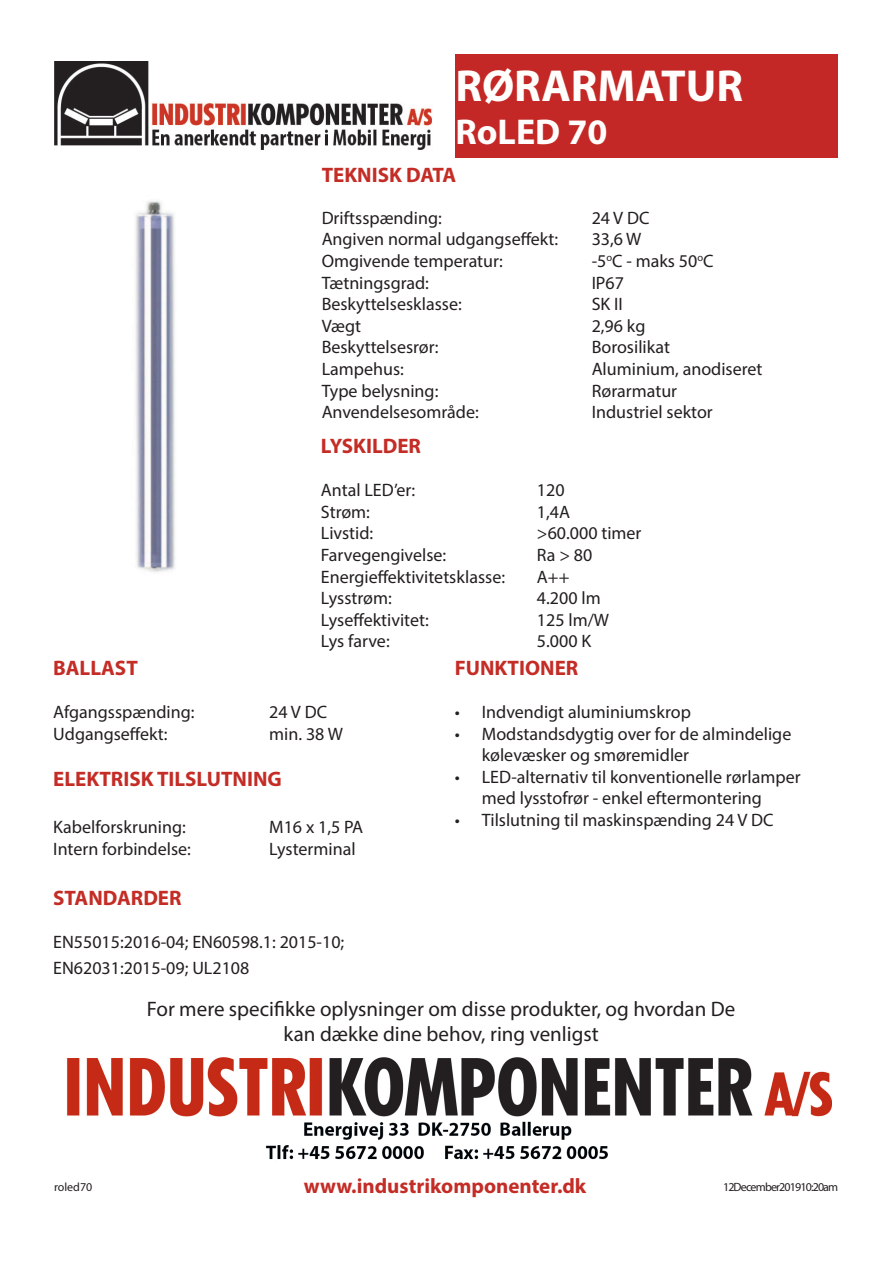
<style>
.page{position:relative;width:893px;height:1263px;background:#fff}
.page>*{position:absolute;margin:0;border:0;box-sizing:border-box;transform-origin:0 0}
.t1{font:700 45px "Myriad Pro";color:#fffefc}
.t2{font:700 36px "Myriad Pro";color:#fffefc}
.t3{font:700 21px "Myriad Pro";color:#c42c26}
.t4{font:21px/25.2px "Myriad Pro";color:#231f20;text-align:center}
.t5{font:18px/21.6px "Myriad Pro";color:#231f20}
.t6{font:12px "Myriad Pro";letter-spacing:-.065em;color:#231f20}
.t7{font:12px "Myriad Pro";color:#231f20}
</style>
<div class="page">
<img style="left:67px;top:1058px;width:765px;height:102px">
<div style="left:455px;top:54px;width:383px;height:104px;background:#c32826"></div>
<img style="left:54px;top:61px;width:378px;height:89px">
<img style="left:135px;top:200px;width:40px;height:372px">
<h1 class="t1" style="left:455px;top:57px;width:289px">RØRARMATUR</h1>
<h2 class="t2" style="left:455px;top:109px;width:154px">RoLED 70</h2>
<p class="t3" style="left:322px;top:162px;width:136px">TEKNISK DATA</p>
<p class="t5" style="left:322px;top:207px;width:122px">Driftsspænding:</p>
<p class="t5" style="left:592px;top:207px;width:59px">24 V DC</p>
<p class="t5" style="left:322px;top:228px;width:238px">Angiven normal udgangseffekt:</p>
<p class="t5" style="left:592px;top:228px;width:51px">33,6 W</p>
<p class="t5" style="left:322px;top:250px;width:183px">Omgivende temperatur:</p>
<p class="t5" style="left:592px;top:250px;width:123px">-5<sup>o</sup>C - maks 50<sup>o</sup>C</p>
<p class="t5" style="left:322px;top:271px;width:109px">Tætningsgrad:</p>
<p class="t5" style="left:592px;top:271px;width:34px">IP67</p>
<p class="t5" style="left:322px;top:293px;width:142px">Beskyttelsesklasse:</p>
<p class="t5" style="left:592px;top:293px;width:33px">SK II</p>
<p class="t5" style="left:322px;top:315px;width:41px">Vægt</p>
<p class="t5" style="left:592px;top:315px;width:55px">2,96 kg</p>
<p class="t5" style="left:322px;top:336px;width:118px">Beskyttelsesrør:</p>
<p class="t5" style="left:592px;top:336px;width:80px">Borosilikat</p>
<p class="t5" style="left:322px;top:358px;width:84px">Lampehus:</p>
<p class="t5" style="left:592px;top:358px;width:172px">Aluminium, anodiseret</p>
<p class="t5" style="left:322px;top:379px;width:118px">Type belysning:</p>
<p class="t5" style="left:592px;top:379px;width:87px">Rørarmatur</p>
<p class="t5" style="left:322px;top:401px;width:159px">Anvendelsesområde:</p>
<p class="t5" style="left:592px;top:401px;width:123px">Industriel sektor</p>
<p class="t3" style="left:321px;top:432px;width:102px">LYSKILDER</p>
<p class="t5" style="left:321px;top:479px;width:96px">Antal LED’er:</p>
<p class="t5" style="left:537px;top:479px;width:29px">120</p>
<p class="t5" style="left:321px;top:501px;width:51px">Strøm:</p>
<p class="t5" style="left:537px;top:501px;width:35px">1,4A</p>
<p class="t5" style="left:321px;top:522px;width:54px">Livstid:</p>
<p class="t5" style="left:537px;top:522px;width:106px">&gt;60.000 timer</p>
<p class="t5" style="left:321px;top:544px;width:127px">Farvegengivelse:</p>
<p class="t5" style="left:537px;top:544px;width:57px">Ra &gt; 80</p>
<p class="t5" style="left:321px;top:565px;width:186px">Energieffektivitetsklasse:</p>
<p class="t5" style="left:537px;top:565px;width:34px">A++</p>
<p class="t5" style="left:321px;top:587px;width:72px">Lysstrøm:</p>
<p class="t5" style="left:537px;top:587px;width:65px">4.200 lm</p>
<p class="t5" style="left:321px;top:609px;width:109px">Lyseffektivitet:</p>
<p class="t5" style="left:537px;top:609px;width:74px">125 lm/W</p>
<p class="t5" style="left:321px;top:630px;width:70px">Lys farve:</p>
<p class="t5" style="left:537px;top:630px;width:56px">5.000 K</p>
<p class="t3" style="left:53px;top:654px;width:86px">BALLAST</p>
<p class="t5" style="left:53px;top:701px;width:143px">Afgangsspænding:</p>
<p class="t5" style="left:269px;top:701px;width:59px">24 V DC</p>
<p class="t5" style="left:53px;top:722px;width:116px">Udgangseffekt:</p>
<p class="t5" style="left:269px;top:722px;width:75px">min. 38 W</p>
<p class="t3" style="left:53px;top:766px;width:230px">ELEKTRISK TILSLUTNING</p>
<p class="t5" style="left:53px;top:816px;width:134px">Kabelforskruning:</p>
<p class="t5" style="left:269px;top:816px;width:95px">M16 x 1,5 PA</p>
<p class="t5" style="left:53px;top:838px;width:139px">Intern forbindelse:</p>
<p class="t5" style="left:269px;top:838px;width:88px">Lysterminal</p>
<p class="t3" style="left:53px;top:884px;width:130px">STANDARDER</p>
<p class="t5" style="left:53px;top:929px;width:293px;line-height:25.2px">EN55015:2016-04; EN60598.1: 2015-10;<br>EN62031:2015-09; UL2108</p>
<p class="t3" style="left:455px;top:654px;width:125px">FUNKTIONER</p>
<p class="t5" style="left:455px;top:701px;width:238px">• Indvendigt aluminiumskrop</p>
<p class="t5" style="left:482px;top:722px;width:311px;text-indent:-27px">• Modstandsdygtig over for de almindelige kølevæsker og smøremidler</p>
<p class="t5" style="left:482px;top:766px;width:320px;text-indent:-27px">• LED-alternativ til konventionelle rørlamper med lysstofrør - enkel eftermontering</p>
<p class="t5" style="left:455px;top:809px;width:320px">• Tilslutning til maskinspænding 24 V DC</p>
<p class="t4" style="left:147px;top:996px;width:590px">For mere specifikke oplysninger om disse produkter, og hvordan De kan dække dine behov, ring venligst</p>
<p class="t7" style="left:54px;top:1180px;width:40px">roled70</p>
<p class="t3" style="left:304px;top:1172px;width:284px">www.industrikomponenter.dk</p>
<p class="t6" style="left:723px;top:1180px;width:117px">12 December 2019 10:20 am</p>
</div>
